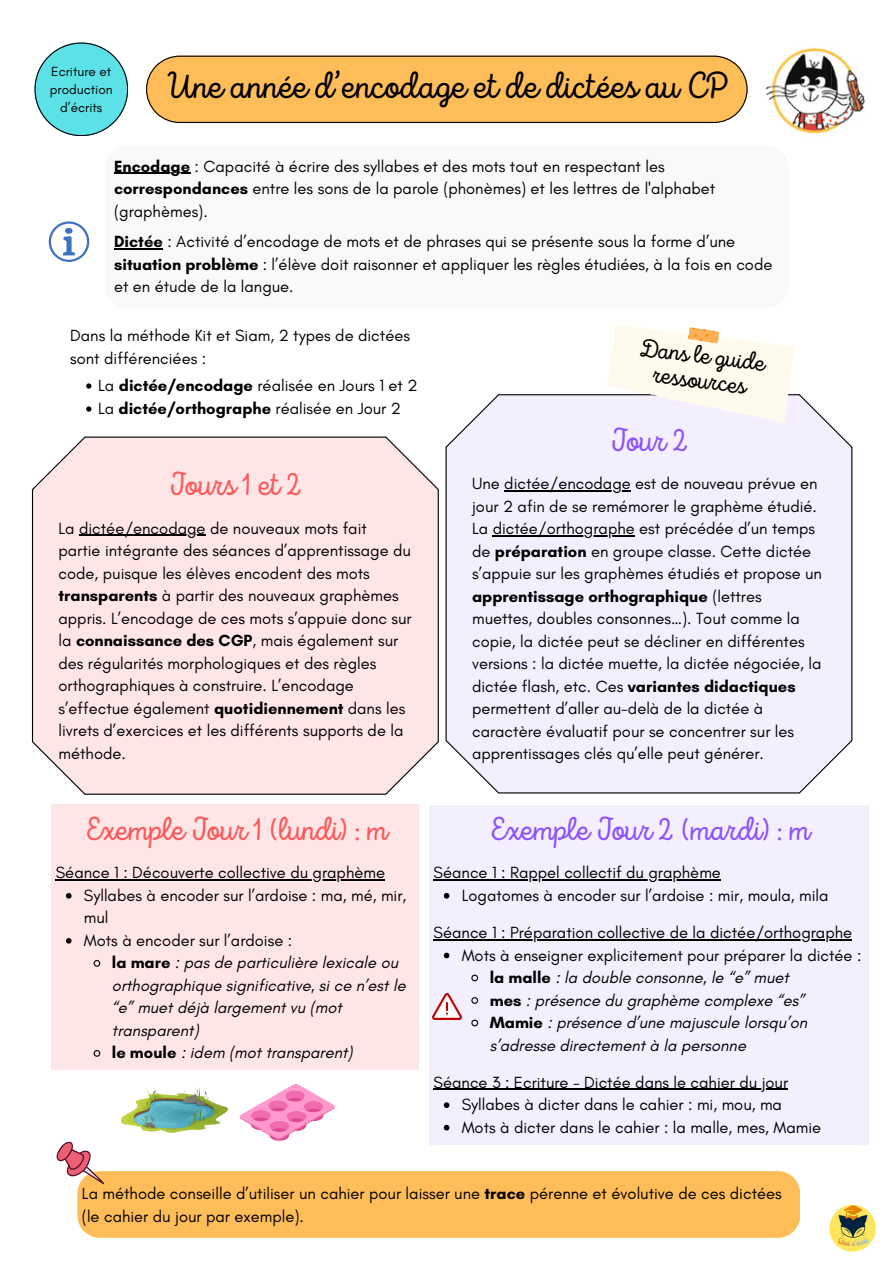
<style>
.page{position:relative;width:894px;height:1264px;background:#fff}
.page>*{position:absolute;margin:0;border:0;box-sizing:border-box;transform-origin:0 0}
.t1{font:37.5px "Intro Script";color:#000}
.t2{font:33px "Intro Script";color:#ff5757}
.t3{font:33px "Intro Script";color:#8c52ff}
.t4{font:25.5px/24.8px "Intro Script";color:#000;text-align:center}
.t5{font:16.5px/22.5px "Glacial Indifference";color:#000}
.t6{font:italic 16.5px/22.5px "Glacial Indifference";color:#000}
.t7{font:700 16.5px "Glacial Indifference";color:#000}
.t8{font:13.5px/18px "Glacial Indifference";color:#000;text-align:center}
.s1{font-weight:700}
.s2{font-weight:400}
.s3{font-weight:700;font-style:normal}
</style>
<div class="page">
<svg style="left:146px;top:56px;width:601px;height:67px;background:#f7b859"></svg>
<img style="left:829px;top:1204px;width:47px;height:48px">
<img style="left:765px;top:47px;width:101px;height:87px">
<svg style="left:34px;top:42px;width:94px;height:94px"></svg>
<div style="left:429px;top:805px;width:438px;height:339px;background:#f4efff"></div>
<hr style="left:433px;top:879px;width:287px;height:1px;background:#000">
<svg style="left:443px;top:893px;width:6px;height:5px"></svg>
<hr style="left:433px;top:939px;width:418px;height:1px;background:#000">
<svg style="left:443px;top:952px;width:6px;height:6px"></svg>
<svg style="left:471px;top:974px;width:8px;height:8px"></svg>
<svg style="left:471px;top:997px;width:8px;height:7px"></svg>
<svg style="left:471px;top:1019px;width:8px;height:8px"></svg>
<hr style="left:433px;top:1088px;width:355px;height:1px;background:#000">
<svg style="left:443px;top:1102px;width:6px;height:5px"></svg>
<svg style="left:443px;top:1124px;width:6px;height:6px"></svg>
<div style="left:32px;top:436px;width:406px;height:358px;background:#ffe6e6"></div>
<hr style="left:79px;top:535px;width:126px;height:1px;background:#000">
<div style="left:445px;top:394px;width:406px;height:399px;background:#f4efff"></div>
<hr style="left:504px;top:490px;width:126px;height:1px;background:#000">
<hr style="left:492px;top:535px;width:142px;height:1px;background:#000">
<hr style="left:114px;top:173px;width:76px;height:1px;background:#000">
<hr style="left:114px;top:248px;width:49px;height:1px;background:#000">
<svg style="left:49px;top:221px;width:40px;height:41px"></svg>
<div style="left:77px;top:1171px;width:723px;height:66px;background:#ffbd59"></div>
<div style="left:51px;top:805px;width:368px;height:265px;background:#ffe6e6"></div>
<hr style="left:56px;top:879px;width:329px;height:1px;background:#000">
<svg style="left:66px;top:893px;width:6px;height:5px"></svg>
<svg style="left:66px;top:938px;width:6px;height:5px"></svg>
<svg style="left:93px;top:960px;width:8px;height:7px"></svg>
<svg style="left:93px;top:1050px;width:8px;height:7px"></svg>
<img style="left:432px;top:993px;width:29px;height:26px">
<svg style="left:56px;top:1141px;width:51px;height:44px"></svg>
<img style="left:122px;top:1088px;width:105px;height:44px">
<svg style="left:239px;top:1084px;width:96px;height:57px"></svg>
<svg style="left:605px;top:325px;width:189px;height:98px"></svg>
<svg style="left:86px;top:383px;width:5px;height:5px"></svg>
<svg style="left:86px;top:406px;width:5px;height:5px"></svg>
<p class="t8" style="left:50px;top:63px;width:64px">Ecriture et production d’écrits</p>
<p class="t1" style="left:166px;top:71px;width:563px">Une année d’encodage et de dictées au CP</p>
<h4 class="t5" style="left:114px;top:155px;width:602px"><span class="s1">Encodage</span> : Capacité à écrire des syllabes et des mots tout en respectant les <span class="s1">correspondances</span> entre les sons de la parole (phonèmes) et les lettres de l'alphabet (graphèmes).</h4>
<p class="t5" style="left:114px;top:230px;width:659px"><span class="s1">Dictée</span> : Activité d’encodage de mots et de phrases qui se présente sous la forme d’une <span class="s1">situation problème</span> : l’élève doit raisonner et appliquer les règles étudiées, à la fois en code et en étude de la langue.</p>
<p class="t5" style="left:70px;top:324px;width:341px;line-height:23px">Dans la méthode Kit et Siam, 2 types de dictées sont différenciées :</p>
<p class="t5" style="left:98px;top:374px;width:321px">La <span class="s1">dictée/encodage</span> réalisée en Jours 1 et 2</p>
<p class="t7" style="left:98px;top:398px;width:304px"><span class="s2">La</span> dictée/orthographe <span class="s2">réalisée en Jour 2</span></p>
<h2 class="t2" style="left:168px;top:471px;width:135px">Jours 1 et 2</h2>
<h4 class="t5" style="left:58px;top:516px;width:310px">La dictée/encodage de nouveaux mots fait</h4>
<p class="t5" style="left:58px;top:539px;width:354px">partie intégrante des séances d’apprentissage du code, puisque les élèves encodent des mots <span class="s1">transparents</span> à partir des nouveaux graphèmes appris. L’encodage de ces mots s’appuie donc sur la <span class="s1">connaissance des CGP</span>, mais également sur des régularités morphologiques et des règles orthographiques à construire. L’encodage s’effectue également <span class="s1">quotidiennement</span> dans les livrets d’exercices et les différents supports de la méthode.</p>
<h4 class="t4" style="left:640px;top:337px;width:128px;rotate:7deg">Dans le guide ressources</h4>
<p class="t3" style="left:609px;top:426px;width:80px">Jour 2</p>
<p class="t5" style="left:472px;top:472px;width:347px">Une dictée/encodage est de nouveau prévue en</p>
<p class="t5" style="left:472px;top:494px;width:346px">jour 2 afin de se remémorer le graphème étudié.<br>La dictée/orthographe est précédée d’un temps</p>
<h2 class="t5" style="left:472px;top:539px;width:351px">de <span class="s1">préparation</span> en groupe classe. Cette dictée s’appuie sur les graphèmes étudiés et propose un <span class="s1">apprentissage orthographique</span> (lettres muettes, doubles consonnes…). Tout comme la copie, la dictée peut se décliner en différentes versions : la dictée muette, la dictée négociée, la dictée flash, etc. Ces <span class="s1">variantes didactiques </span>permettent d’aller au-delà de la dictée à caractère évaluatif pour se concentrer sur les apprentissages clés qu’elle peut générer.</h2>
<p class="t2" style="left:83px;top:815px;width:305px">Exemple Jour 1 (lundi) : m</p>
<p class="t5" style="left:56px;top:861px;width:331px">Séance 1 : Découverte collective du graphème</p>
<p class="t5" style="left:84px;top:883px;width:324px">Syllabes à encoder sur l’ardoise : ma, mé, mir, mul</p>
<p class="t5" style="left:84px;top:928px;width:210px">Mots à encoder sur l’ardoise :</p>
<h4 class="t6" style="left:112px;top:951px;width:295px"><span class="s3">la mare</span> : pas de particulière lexicale ou orthographique significative, si ce n’est le “e” muet déjà largement vu (mot transparent)</h4>
<p class="t6" style="left:112px;top:1041px;width:242px"><span class="s3">le moule</span> : idem (mot transparent)</p>
<h4 class="t3" style="left:488px;top:815px;width:323px">Exemple Jour 2 (mardi) : m</h4>
<h4 class="t5" style="left:433px;top:861px;width:289px">Séance 1 : Rappel collectif du graphème</h4>
<h4 class="t5" style="left:461px;top:883px;width:368px">Logatomes à encoder sur l’ardoise : mir, moula, mila</h4>
<p class="t5" style="left:433px;top:921px;width:420px">Séance 1 : Préparation collective de la dictée/orthographe</p>
<p class="t5" style="left:461px;top:943px;width:401px">Mots à enseigner explicitement pour préparer la dictée :</p>
<h2 class="t6" style="left:489px;top:966px;width:300px"><span class="s3">la malle</span> : la double consonne, le “e” muet</h2>
<h4 class="t6" style="left:489px;top:988px;width:316px"><span class="s3">mes</span> : présence du graphème complexe “es”</h4>
<p class="t6" style="left:489px;top:1011px;width:319px"><span class="s3">Mamie</span> : présence d’une majuscule lorsqu’on s’adresse directement à la personne</p>
<h3 class="t5" style="left:433px;top:1070px;width:356px">Séance 3 : Ecriture - Dictée dans le cahier du jour</h3>
<h2 class="t5" style="left:461px;top:1093px;width:322px">Syllabes à dicter dans le cahier : mi, mou, ma</h2>
<h4 class="t5" style="left:461px;top:1115px;width:361px">Mots à dicter dans le cahier : la malle, mes, Mamie</h4>
<h4 class="t5" style="left:82px;top:1182px;width:701px">La méthode conseille d’utiliser un cahier pour laisser une <span class="s1">trace</span> pérenne et évolutive de ces dictées (le cahier du jour par exemple).</h4>
</div>
